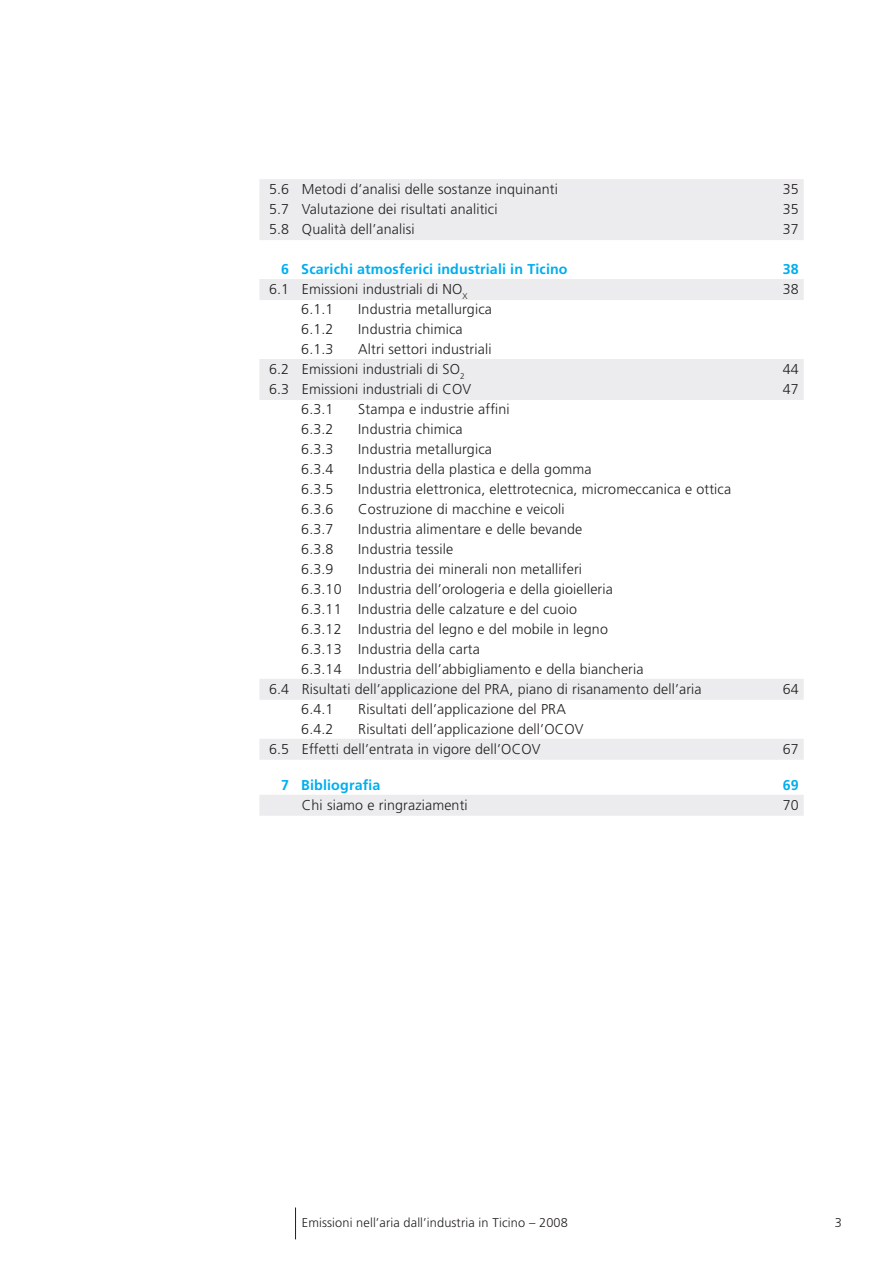
<style>
.page{position:relative;width:893px;height:1263px;background:#fff}
.page>*{position:absolute;margin:0;border:0;box-sizing:border-box;transform-origin:0 0}
.t1{font:300 14.25px/20px "Frutiger";letter-spacing:.01em;color:#231f20}
.t2{font:700 14.25px "Frutiger";letter-spacing:.01em;color:#00aeef}
.t3{font:300 12.75px "Frutiger";letter-spacing:.01em;color:#231f20}
</style>
<div class="page">
<hr style="left:295px;top:1207px;width:1px;height:32px;background:#231f20">
<div style="left:259px;top:179px;width:545px;height:21px;background:#ececee"></div>
<div style="left:259px;top:199px;width:545px;height:21px;background:#ececee"></div>
<div style="left:259px;top:219px;width:545px;height:21px;background:#ececee"></div>
<div style="left:259px;top:279px;width:545px;height:21px;background:#ececee"></div>
<div style="left:259px;top:359px;width:545px;height:21px;background:#ececee"></div>
<div style="left:259px;top:379px;width:545px;height:21px;background:#ececee"></div>
<div style="left:259px;top:679px;width:545px;height:21px;background:#ececee"></div>
<div style="left:259px;top:739px;width:545px;height:21px;background:#ececee"></div>
<div style="left:259px;top:795px;width:545px;height:21px;background:#ececee"></div>
<p class="t1" style="left:269px;top:179px;width:290px">5.6 Metodi d’analisi delle sostanze inquinanti</p>
<p class="t1" style="left:783px;top:179px;width:17px">35</p>
<p class="t1" style="left:269px;top:199px;width:230px">5.7 Valutazione dei risultati analitici</p>
<p class="t1" style="left:783px;top:199px;width:17px">35</p>
<p class="t1" style="left:269px;top:219px;width:147px">5.8 Qualità dell’analisi</p>
<p class="t1" style="left:783px;top:219px;width:17px">37</p>
<p class="t2" style="left:281px;top:261px;width:288px">6 Scarichi atmosferici industriali in Ticino</p>
<p class="t2" style="left:783px;top:261px;width:17px">38</p>
<p class="t1" style="left:269px;top:279px;width:200px">6.1 Emissioni industriali di NO<sub>X</sub></p>
<p class="t1" style="left:783px;top:279px;width:17px">38</p>
<p class="t1" style="left:301px;top:299px;width:34px">6.1.1</p>
<p class="t1" style="left:358px;top:299px;width:135px">Industria metallurgica</p>
<p class="t1" style="left:301px;top:319px;width:34px">6.1.2</p>
<p class="t1" style="left:358px;top:319px;width:106px">Industria chimica</p>
<p class="t1" style="left:301px;top:339px;width:34px">6.1.3</p>
<p class="t1" style="left:269px;top:339px;width:224px;text-indent:89px">Altri settori industriali<br>6.2 Emissioni industriali di SO<sub>2</sub></p>
<p class="t1" style="left:783px;top:359px;width:17px">44</p>
<p class="t1" style="left:269px;top:379px;width:204px">6.3 Emissioni industriali di COV</p>
<p class="t1" style="left:783px;top:379px;width:17px">47</p>
<p class="t1" style="left:301px;top:399px;width:34px">6.3.1</p>
<p class="t1" style="left:358px;top:399px;width:153px">Stampa e industrie affini</p>
<p class="t1" style="left:301px;top:419px;width:34px">6.3.2</p>
<p class="t1" style="left:358px;top:419px;width:106px">Industria chimica</p>
<p class="t1" style="left:301px;top:439px;width:34px">6.3.3</p>
<p class="t1" style="left:358px;top:439px;width:135px">Industria metallurgica</p>
<p class="t1" style="left:301px;top:459px;width:34px">6.3.4</p>
<p class="t1" style="left:358px;top:459px;width:235px">Industria della plastica e della gomma</p>
<p class="t1" style="left:301px;top:479px;width:34px">6.3.5</p>
<p class="t1" style="left:358px;top:479px;width:374px">Industria elettronica, elettrotecnica, micromeccanica e ottica</p>
<p class="t1" style="left:301px;top:499px;width:34px">6.3.6</p>
<p class="t1" style="left:358px;top:499px;width:208px">Costruzione di macchine e veicoli</p>
<p class="t1" style="left:301px;top:519px;width:34px">6.3.7</p>
<p class="t1" style="left:358px;top:519px;width:226px">Industria alimentare e delle bevande</p>
<p class="t1" style="left:301px;top:539px;width:34px">6.3.8</p>
<p class="t1" style="left:358px;top:539px;width:96px">Industria tessile</p>
<p class="t1" style="left:301px;top:559px;width:34px">6.3.9</p>
<p class="t1" style="left:358px;top:559px;width:225px">Industria dei minerali non metalliferi</p>
<p class="t1" style="left:301px;top:579px;width:313px">6.3.10 Industria dell’orologeria e della gioielleria</p>
<p class="t1" style="left:301px;top:599px;width:277px">6.3.11 Industria delle calzature e del cuoio</p>
<p class="t1" style="left:301px;top:619px;width:308px">6.3.12 Industria del legno e del mobile in legno</p>
<p class="t1" style="left:301px;top:639px;width:180px">6.3.13 Industria della carta</p>
<p class="t1" style="left:301px;top:659px;width:344px">6.3.14 Industria dell’abbigliamento e della biancheria</p>
<p class="t1" style="left:269px;top:679px;width:434px">6.4 Risultati dell’applicazione del PRA, piano di risanamento dell’aria</p>
<p class="t1" style="left:783px;top:679px;width:17px">64</p>
<p class="t1" style="left:301px;top:699px;width:34px">6.4.1</p>
<p class="t1" style="left:358px;top:699px;width:209px">Risultati dell’applicazione del PRA</p>
<p class="t1" style="left:301px;top:719px;width:34px">6.4.2</p>
<p class="t1" style="left:269px;top:719px;width:316px;text-indent:89px">Risultati dell’applicazione dell’OCOV<br>6.5 Effetti dell’entrata in vigore dell’OCOV</p>
<p class="t1" style="left:783px;top:739px;width:17px">67</p>
<p class="t2" style="left:281px;top:776px;width:101px">7 Bibliografia</p>
<p class="t2" style="left:783px;top:776px;width:17px">69</p>
<p class="t1" style="left:302px;top:795px;width:167px">Chi siamo e ringraziamenti</p>
<p class="t1" style="left:783px;top:795px;width:17px">70</p>
<p class="t3" style="left:302px;top:1215px;width:267px">Emissioni nell’aria dall’industria in Ticino – 2008</p>
<p class="t3" style="left:835px;top:1215px;width:9px">3</p>
</div>
